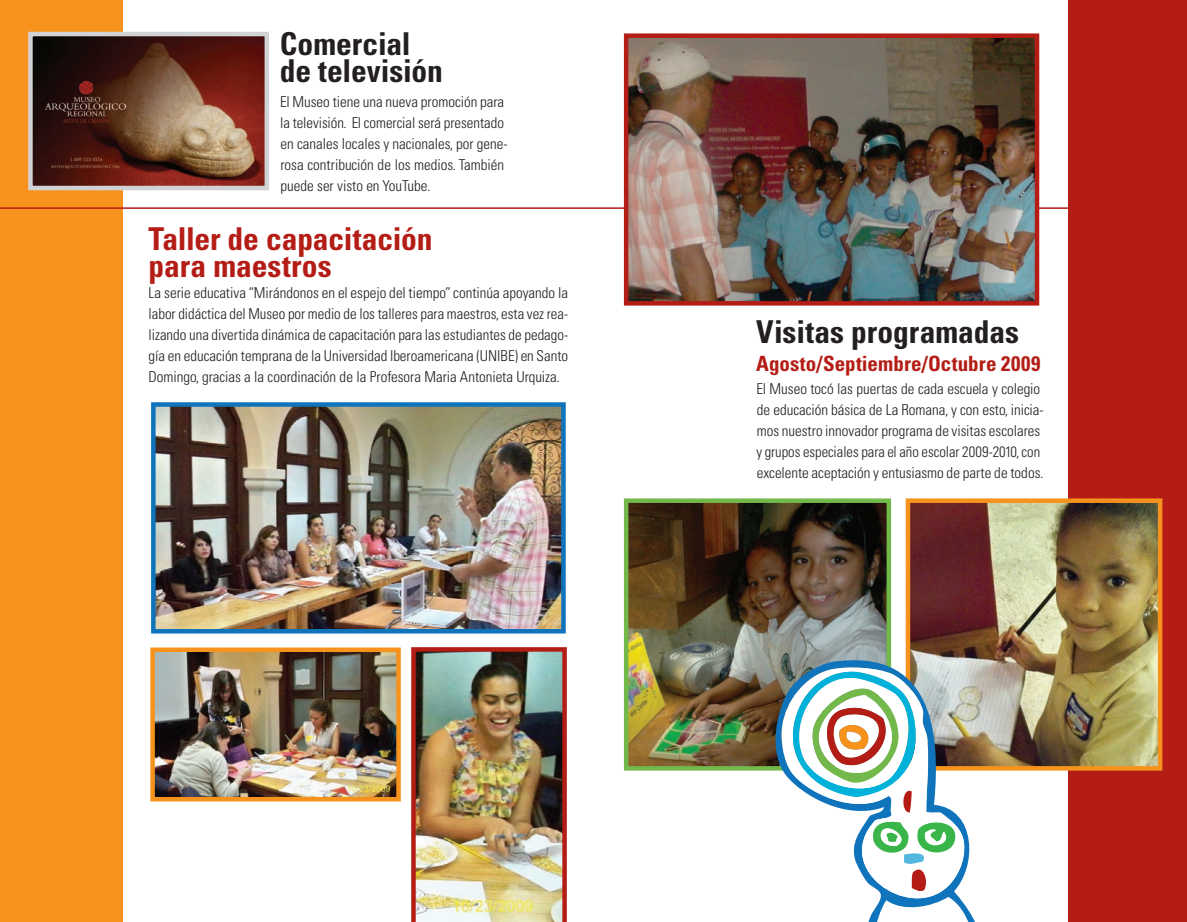
<style>
.page{position:relative;width:1187px;height:922px;background:#fff}
.page>*{position:absolute;margin:0;border:0;box-sizing:border-box;transform-origin:0 0}
.t1{font:700 condensed 31.5px/27px "Univers";letter-spacing:-.005em;color:#231f20}
.t2{font:700 condensed 31.5px/27px "Univers";letter-spacing:-.005em;color:#b41d15}
.t3{font:700 condensed 21px "Univers";letter-spacing:.005em;color:#b41d15}
.t4{font:300 condensed 15px/21px "Univers";color:#231f20}
</style>
<div class="page">
<div style="left:0;top:0;width:123px;height:921px;background:#f7931d"></div>
<hr style="left:0;top:207px;width:1187px;height:2px;background:#b41d15">
<div style="left:1068px;top:0;width:119px;height:921px;background:#b41d15"></div>
<img style="left:33px;top:37px;width:231px;height:148px">
<div style="left:28px;top:32px;width:241px;height:158px;border:4px solid #d1d2d4"></div>
<img style="left:629px;top:38px;width:405px;height:262px">
<div style="left:624px;top:33px;width:415px;height:272px;border:4px solid #b41d15"></div>
<img style="left:156px;top:407px;width:405px;height:221px">
<div style="left:151px;top:402px;width:415px;height:231px;border:4px solid #1074bc"></div>
<img style="left:411px;top:647px;width:156px;height:274px">
<img style="left:629px;top:503px;width:257px;height:262px">
<div style="left:624px;top:498px;width:267px;height:272px;border:4px solid #72b84b"></div>
<img style="left:910px;top:503px;width:247px;height:262px">
<div style="left:905px;top:498px;width:257px;height:272px;border:4px solid #f7931d"></div>
<img style="left:155px;top:652px;width:241px;height:144px">
<div style="left:150px;top:647px;width:251px;height:154px;border:4px solid #f7931d"></div>
<svg style="left:768px;top:648px;width:220px;height:273px"></svg>
<svg style="left:780px;top:665px;width:186px;height:256px"></svg>
<svg style="left:788px;top:671px;width:132px;height:141px"></svg>
<svg style="left:871px;top:818px;width:88px;height:74px"></svg>
<h1 class="t1" style="left:280px;top:30px;width:165px">Comercial de televisión</h1>
<p class="t4" style="left:280px;top:91px;width:229px">El Museo tiene una nueva promoción para la televisión. El comercial será presentado en canales locales y nacionales, por gene&shy;rosa contribución de los medios. También puede ser visto en YouTube.</p>
<h1 class="t2" style="left:149px;top:225px;width:285px">Taller de capacitación para maestros</h1>
<p class="t4" style="left:149px;top:282px;width:421px;text-align:justify">La serie educativa “Mirándonos en el espejo del tiempo” continúa apoyando la labor didáctica del Museo por medio de los talleres para maestros, esta vez rea&shy;lizando una divertida dinámica de capacitación para las estudiantes de pedago&shy;gía en educación temprana de la Universidad Iberoamericana (UNIBE) en Santo Domingo, gracias a la coordinación de la Profesora Maria Antonieta Urquiza.</p>
<h1 class="t1" style="left:756px;top:317px;width:264px">Visitas programadas</h1>
<h2 class="t3" style="left:756px;top:350px;width:286px">Agosto/Septiembre/Octubre 2009</h2>
<p class="t4" style="left:756px;top:378px;width:289px">El Museo tocó las puertas de cada escuela y colegio de educación básica de La Romana, y con esto, inicia&shy;mos nuestro innovador programa de visitas escolares y grupos especiales para el año escolar 2009-2010, con excelente aceptación y entusiasmo de parte de todos.</p>
</div>
